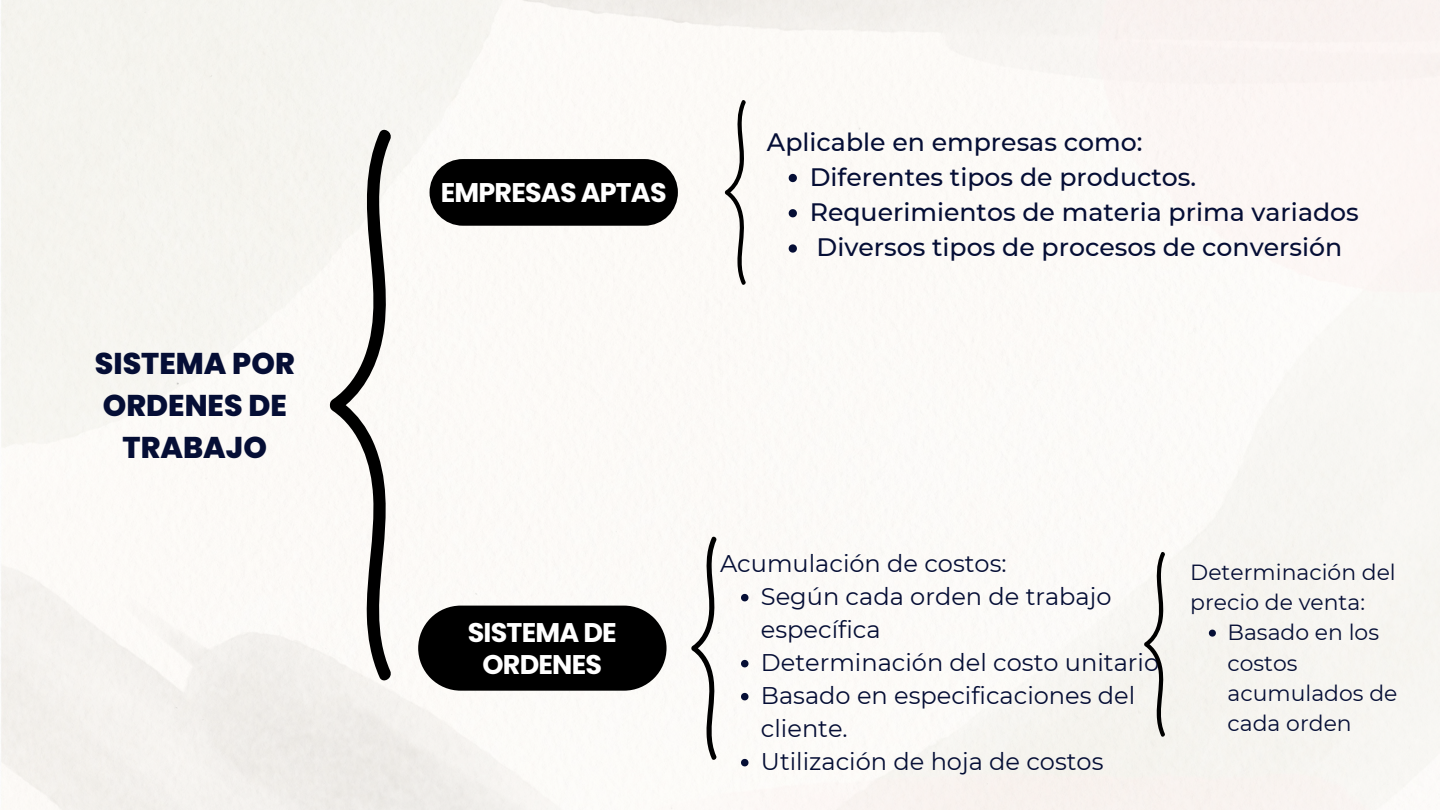
<style>
.page{position:relative;width:1440px;height:810px;background:#fff}
.page>*{position:absolute;margin:0;border:0;box-sizing:border-box;transform-origin:0 0}
.t1{font:800 30px/42px "Poppins";color:#050e35;text-align:center}
.t2{font:700 27px/32.2px "Poppins";letter-spacing:-.03em;color:#fff;text-align:center}
.t3{font:500 25.2px "Montserrat";color:#050e35}
.t4{font:24.1px/33px "Montserrat";color:#050e35}
.t5{font:21.9px/30.1px "Montserrat";color:#050e35}
</style>
<div class="page">
<img style="left:1px;top:0;width:1439px;height:810px">
<div style="left:430px;top:159px;width:248px;height:67px;background:#000;border-radius:33px"></div>
<svg style="left:418px;top:606px;width:248px;height:85px;background:#121212"></svg>
<svg style="left:330px;top:126px;width:63px;height:558px"></svg>
<svg style="left:725px;top:99px;width:22px;height:187px"></svg>
<svg style="left:691px;top:535px;width:27px;height:227px"></svg>
<svg style="left:789px;top:174px;width:8px;height:8px"></svg>
<svg style="left:789px;top:209px;width:8px;height:8px"></svg>
<svg style="left:789px;top:244px;width:8px;height:9px"></svg>
<svg style="left:741px;top:594px;width:7px;height:7px"></svg>
<svg style="left:741px;top:660px;width:7px;height:7px"></svg>
<svg style="left:741px;top:693px;width:7px;height:7px"></svg>
<svg style="left:741px;top:759px;width:7px;height:7px"></svg>
<svg style="left:1144px;top:551px;width:22px;height:187px"></svg>
<svg style="left:1209px;top:630px;width:7px;height:7px"></svg>
<p class="t1" style="left:95px;top:342px;width:201px">SISTEMA POR<br>ORDENES DE<br>TRABAJO</p>
<p class="t2" style="left:441px;top:176px;width:227px">EMPRESAS APTAS</p>
<p class="t3" style="left:767px;top:126px;width:377px">Aplicable en empresas como:</p>
<h2 class="t3" style="left:810px;top:161px;width:388px">Diferentes tipos de productos.</h2>
<h2 class="t3" style="left:810px;top:197px;width:551px">Requerimientos de materia prima variados</h2>
<p class="t3" style="left:817px;top:232px;width:527px">Diversos tipos de procesos de conversión</p>
<h1 class="t2" style="left:468px;top:616px;width:151px">SISTEMA DE<br>ORDENES</h1>
<h3 class="t4" style="left:720px;top:547px;width:288px">Acumulación de costos:</h3>
<p class="t4" style="left:761px;top:580px;width:352px">Según cada orden de trabajo específica</p>
<p class="t4" style="left:761px;top:646px;width:400px">Determinación del costo unitario</p>
<p class="t4" style="left:761px;top:679px;width:376px">Basado en especificaciones del cliente.</p>
<p class="t4" style="left:761px;top:745px;width:344px">Utilización de hoja de costos</p>
<p class="t5" style="left:1190px;top:557px;width:207px">Determinación del precio de venta:</p>
<p class="t5" style="left:1228px;top:618px;width:171px">Basado en los costos acumulados de cada orden</p>
</div>
